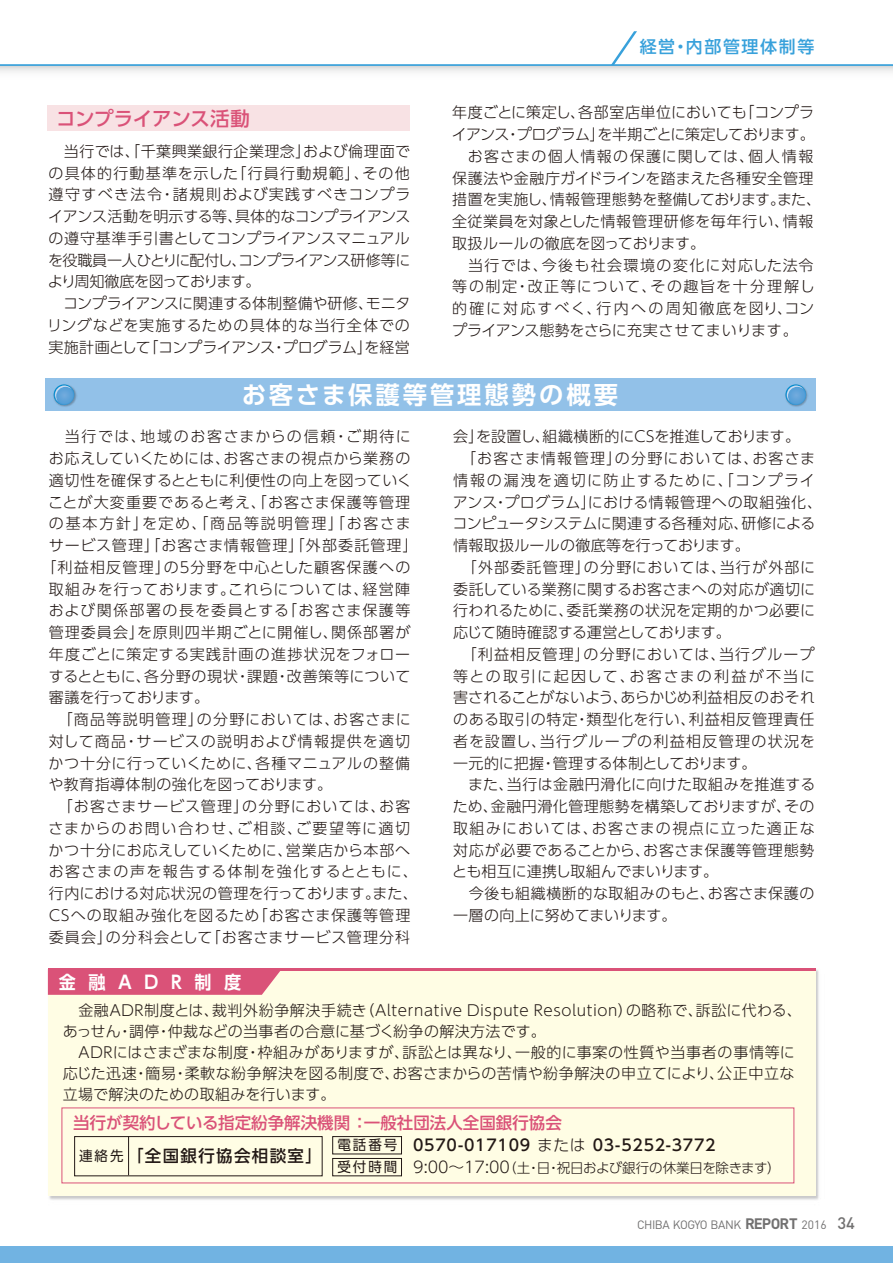
<style>
.page{position:relative;width:893px;height:1263px;background:#fff}
.page>*{position:absolute;margin:0;border:0;box-sizing:border-box;transform-origin:0 0}
.t1{font:700 24.3px "UD Shin Go Pro De";letter-spacing:.12em;color:#fff}
.t2{font:500 19.5px "UD Shin Go Pro";letter-spacing:-.01em;color:#da5278}
.t3{font:700 18px "UD Shin Go Pro De";letter-spacing:.545em;color:#fff;scale:.95 1}
.t4{font:500 16.95px "UD Shin Go Pro";letter-spacing:.1em;color:#38a1db}
.t5{font:500 16.5px "UD Shin Go Pro";color:#da5278}
.t6{font:500 16.5px "UD Shin Go Pro";letter-spacing:.08em;color:#221815}
.t7{font:500 15.75px "UD Shin Go Pro";letter-spacing:-.29em;color:#221815}
.t8{font:300 15.3px "UD Shin Go Pro";letter-spacing:.02em;color:#221815}
.t9{font:300 15px/21px "UD Shin Go Pro";letter-spacing:.035em;color:#221815}
.t10{font:300 15px/21.8px "UD Shin Go Pro";letter-spacing:.005em;color:#221815}
.t11{font:300 15px "UD Shin Go Pro";letter-spacing:.08em;color:#221815}
.t12{font:300 15px "UD Shin Go Pro";letter-spacing:.075em;color:#221815}
.t13{font:300 15px "UD Shin Go Pro";letter-spacing:-.005em;color:#221815}
.t14{font:300 15px "UD Shin Go Pro";letter-spacing:.065em;color:#221815}
.t15{font:300 15px "UD Shin Go Pro";color:#221815}
.t16{font:300 15px "UD Shin Go Pro";letter-spacing:.015em;color:#221815}
.t17{font:300 15px "UD Shin Go Pro";letter-spacing:.055em;color:#221815}
.t18{font:300 15px "UD Shin Go Pro";letter-spacing:.07em;color:#221815}
.t19{font:300 15px "UD Shin Go Pro";letter-spacing:.085em;color:#221815}
.t20{font:300 15px "UD Shin Go Pro";letter-spacing:.1em;color:#221815}
.t21{font:300 15px "UD Shin Go Pro";letter-spacing:.11em;color:#221815}
.t22{font:300 15px "UD Shin Go Pro";letter-spacing:-.025em;color:#221815}
.t23{font:300 15px "UD Shin Go Pro";letter-spacing:-.035em;color:#221815}
.t24{font:300 15px "UD Shin Go Pro";letter-spacing:.06em;color:#221815}
.t25{font:300 15px "UD Shin Go Pro";letter-spacing:.125em;color:#221815}
.t26{font:300 15px "UD Shin Go Pro";letter-spacing:.01em;color:#221815}
.t27{font:300 15px "UD Shin Go Pro";letter-spacing:.12em;color:#221815}
.t28{font:300 15px "UD Shin Go Pro";letter-spacing:.13em;color:#221815}
.t29{font:300 15px "UD Shin Go Pro";letter-spacing:.09em;color:#221815}
.t30{font:300 15px "UD Shin Go Pro";letter-spacing:-.02em;color:#221815}
.t31{font:13.8px/21.9px "UD Shin Go Pro";letter-spacing:.15em;color:#221815}
.t32{font:300 13.5px "UD Shin Go Pro";letter-spacing:-.03em;color:#221815}
.t33{font:12px "DIN";letter-spacing:-.04em;color:#727171}
.s1{font-size:15px}
.s2{font-weight:300}
.s3{font-size:15.75px}
.s4{font-weight:400;font-size:13.8px}
.s5{font-weight:700;font-size:15px}
.s6{font-weight:500;font-size:16.5px}
</style>
<div class="page">
<div style="left:0;top:1246px;width:893px;height:17px;background:#71b3e2"></div>
<div style="left:0;top:65px;width:893px;height:24px;background:linear-gradient(to bottom,#e8e8e8,#fff)"></div>
<hr style="left:0;top:64px;width:893px;height:2px;background:#38a1db">
<svg style="left:611px;top:31px;width:26px;height:34px"></svg>
<div style="left:48px;top:105px;width:362px;height:26px;background:#f8e2e4"></div>
<img style="left:47px;top:968px;width:772px;height:232px">
<div style="left:48px;top:969px;width:768px;height:227px;background:#fffde4"></div>
<hr style="left:48px;top:969px;width:768px;height:2px;background:#da5278">
<svg style="left:48px;top:971px;width:232px;height:24px;background:#db597c"></svg>
<div style="left:74px;top:1136px;width:249px;height:40px;border:1px solid #221815"></div>
<div style="left:332px;top:1136px;width:70px;height:18px;border:1px solid #221815"></div>
<div style="left:332px;top:1158px;width:70px;height:18px;border:1px solid #221815"></div>
<hr style="left:128px;top:1136px;width:1px;height:39px;background:#221815">
<div style="left:45px;top:378px;width:771px;height:33px;background:#92c1e8"></div>
<img style="left:53px;top:384px;width:24px;height:23px">
<svg style="left:54px;top:384px;width:20px;height:21px"></svg>
<svg style="left:55px;top:386px;width:17px;height:15px"></svg>
<img style="left:785px;top:385px;width:23px;height:22px">
<svg style="left:785px;top:384px;width:21px;height:21px"></svg>
<svg style="left:787px;top:386px;width:17px;height:15px"></svg>
<h2 class="t2" style="left:56px;top:102px;width:195px">コンプライアンス活動</h2>
<p class="t10" style="left:47px;top:140px;width:365px">　当行では、「千葉興業銀行企業理念」および倫理面での具体的行動基準を示した「行員行動規範」、その他遵守すべき法令・諸規則および実践すべきコンプライアンス活動を明示する等、具体的なコンプライアンスの遵守基準手引書としてコンプライアンスマニュアルを役職員一人ひとりに配付し、コンプライアンス研修等により周知徹底を図っております。<br>　コンプライアンスに関連する体制整備や研修、モニタリングなどを実施するための具体的な当行全体での実施計画として「コンプライアンス・プログラム」を経営</p>
<p class="t4" style="left:640px;top:33px;width:176px">経営・内部管理体制等</p>
<p class="t8" style="left:452px;top:100px;width:363px"><span class="s1">年度ごと</span>に策定し、各部室店単位においても「コンプラ</p>
<p class="t23" style="left:452px;top:122px;width:364px">イアンス・プログラム」を半期ごとに策定しております。</p>
<p class="t29" style="left:468px;top:144px;width:347px">お客さまの個人情報の保護に関しては、個人情報</p>
<p class="t16" style="left:452px;top:166px;width:363px">保護法や金融庁ガイドラインを踏まえた各種安全管理</p>
<p class="t10" style="left:452px;top:188px;width:370px">措置を実施し、情報管理態勢を整備しております。また、</p>
<p class="t9" style="left:452px;top:210px;width:363px">全従業員を対象とした情報管理研修を毎年行い、情報</p>
<p class="t15" style="left:452px;top:231px;width:255px">取扱ルールの徹底を図っております。</p>
<p class="t11" style="left:468px;top:253px;width:347px">当行では、今後も社会環境の変化に対応した法令</p>
<p class="t20" style="left:452px;top:275px;width:364px">等の制定・改正等について、その趣旨を十分理解し</p>
<p class="t27" style="left:452px;top:296px;width:363px">的確に対応すべく、行内への周知徹底を図り、コン</p>
<p class="t15" style="left:452px;top:318px;width:347px">プライアンス態勢をさらに充実させてまいります。</p>
<h1 class="t1" style="left:242px;top:375px;width:378px">お客さま保護等管理態勢の概要</h1>
<p class="t21" style="left:65px;top:424px;width:348px">当行では、地域のお客さまからの信頼・ご期待に</p>
<p class="t9" style="left:49px;top:447px;width:363px">お応えしていくためには、お客さまの視点から業務の</p>
<p class="t9" style="left:49px;top:469px;width:364px">適切性を確保するとともに利便性の向上を図っていく</p>
<p class="t24" style="left:48px;top:490px;width:364px">ことが大変重要であると考え、「お客さま保護等管理</p>
<p class="t25" style="left:49px;top:511px;width:363px">の基本方針」を定め、「商品等説明管理」「お客さま</p>
<p class="t12" style="left:49px;top:533px;width:371px">サービス管理」「お客さま情報管理」「外部委託管理」</p>
<p class="t11" style="left:41px;top:555px;width:370px">「利益相反管理」の５分野を中心とした顧客保護への</p>
<p class="t17" style="left:49px;top:577px;width:363px">取組みを行っております。これらについては、経営陣</p>
<p class="t11" style="left:49px;top:598px;width:363px">および関係部署の長を委員とする「お客さま保護等</p>
<p class="t18" style="left:49px;top:620px;width:363px">管理委員会」を原則四半期ごとに開催し、関係部署が</p>
<p class="t14" style="left:49px;top:642px;width:363px">年度ごとに策定する実践計画の進捗状況をフォロー</p>
<p class="t9" style="left:49px;top:665px;width:363px">するとともに、各分野の現状・課題・改善策等について</p>
<p class="t30" style="left:49px;top:685px;width:162px">審議を行っております。</p>
<p class="t12" style="left:49px;top:707px;width:363px">　「商品等説明管理」の分野においては、お客さまに</p>
<p class="t11" style="left:49px;top:729px;width:363px">対して商品・サービスの説明および情報提供を適切</p>
<p class="t9" style="left:49px;top:752px;width:363px">かつ十分に行っていくために、各種マニュアルの整備</p>
<p class="t9" style="left:48px;top:774px;width:285px">や教育指導体制の強化を図っております。</p>
<p class="t18" style="left:49px;top:794px;width:363px">　「お客さまサービス管理」の分野においては、お客</p>
<p class="t21" style="left:49px;top:816px;width:363px">さまからのお問い合わせ、ご相談、ご要望等に適切</p>
<p class="t9" style="left:49px;top:839px;width:363px">かつ十分にお応えしていくために、営業店から本部へ</p>
<p class="t19" style="left:49px;top:859px;width:371px">お客さまの声を報告する体制を強化するとともに、</p>
<p class="t16" style="left:49px;top:881px;width:370px">行内における対応状況の管理を行っております。また、</p>
<p class="t14" style="left:47px;top:903px;width:365px">ＣＳへの取組み強化を図るため「お客さま保護等管理</p>
<p class="t14" style="left:49px;top:925px;width:363px">委員会」の分科会として「お客さまサービス管理分科</p>
<p class="t13" style="left:453px;top:424px;width:348px">会」を設置し、組織横断的にＣＳを推進しております。</p>
<p class="t12" style="left:461px;top:446px;width:356px">「お客さま情報管理」の分野においては、お客さま</p>
<p class="t20" style="left:453px;top:468px;width:363px">情報の漏洩を適切に防止するために、「コンプライ</p>
<p class="t9" style="left:453px;top:491px;width:371px">アンス・プログラム」における情報管理への取組強化、</p>
<p class="t22" style="left:452px;top:511px;width:364px">コンピュータシステムに関連する各種対応、研修による</p>
<p class="t9" style="left:453px;top:534px;width:298px">情報取扱ルールの徹底等を行っております。</p>
<p class="t11" style="left:453px;top:555px;width:364px">　「外部委託管理」の分野においては、当行が外部に</p>
<p class="t26" style="left:453px;top:577px;width:363px">委託している業務に関するお客さまへの対応が適切に</p>
<p class="t9" style="left:453px;top:600px;width:363px">行われるために、委託業務の状況を定期的かつ必要に</p>
<p class="t22" style="left:453px;top:620px;width:279px">応じて随時確認する運営としております。</p>
<p class="t12" style="left:453px;top:642px;width:363px">　「利益相反管理」の分野においては、当行グループ</p>
<p class="t28" style="left:453px;top:664px;width:363px">等との取引に起因して、お客さまの利益が不当に</p>
<p class="t15" style="left:453px;top:685px;width:363px">害されることがないよう、あらかじめ利益相反のおそれ</p>
<p class="t17" style="left:453px;top:707px;width:363px">のある取引の特定・類型化を行い、利益相反管理責任</p>
<p class="t19" style="left:453px;top:729px;width:363px">者を設置し、当行グループの利益相反管理の状況を</p>
<p class="t13" style="left:453px;top:751px;width:305px">一元的に把握・管理する体制としております。</p>
<p class="t9" style="left:453px;top:774px;width:364px">　また、当行は金融円滑化に向けた取組みを推進する</p>
<p class="t9" style="left:453px;top:795px;width:363px">ため、金融円滑化管理態勢を構築しておりますが、その</p>
<p class="t11" style="left:453px;top:816px;width:363px">取組みにおいては、お客さまの視点に立った適正な</p>
<p class="t9" style="left:453px;top:839px;width:363px">対応が必要であることから、お客さま保護等管理態勢</p>
<p class="t13" style="left:452px;top:859px;width:268px">とも相互に連携し取組んでまいります。</p>
<p class="t9" style="left:453px;top:882px;width:363px">　今後も組織横断的な取組みのもと、お客さま保護の</p>
<p class="t13" style="left:453px;top:903px;width:225px">一層の向上に努めてまいります。</p>
<p class="t3" style="left:59px;top:967px;width:194px">金 融ＡＤＲ制 度</p>
<p class="t9" style="left:63px;top:999px;width:741px;text-indent:16px">金融ＡＤＲ制度とは、裁判外紛争解決手続き（Alternative Dispute Resolution）の略称で、訴訟に代わる、あっせん・調停・仲裁などの当事者の合意に基づく紛争の解決方法です。<br>　ＡＤＲにはさまざまな制度・枠組みがありますが、訴訟とは異なり、一般的に事案の性質や当事者の事情等に応じた迅速・簡易・柔軟な紛争解決を図る制度で、お客さまからの苦情や紛争解決の申立てにより、公正中立な立場で解決のための取組みを行います。</p>
<p class="t5" style="left:73px;top:1109px;width:490px">当行が契約している指定紛争解決機関 ：一般社団法人全国銀行協会</p>
<p class="t7" style="left:410px;top:1132px;width:309px">０５７０-０１７１０９ <span class="s2">または</span> ０３-５２５２-３７７２</p>
<p class="t32" style="left:410px;top:1157px;width:372px"><span class="s3">９:００～１７:００</span>（土・日・祝日および銀行の休業日を除きます）</p>
<p class="t6" style="left:79px;top:1142px;width:244px"><span class="s4">連絡先</span>「全国銀行協会相談室」</p>
<p class="t31" style="left:337px;top:1134px;width:62px">電話番号受付時間</p>
<p class="t33" style="left:637px;top:1217px;width:219px">CHIBA KOGYO BANK <span class="s5">REPORT</span> 2016 <span class="s6">34</span></p>
</div>
